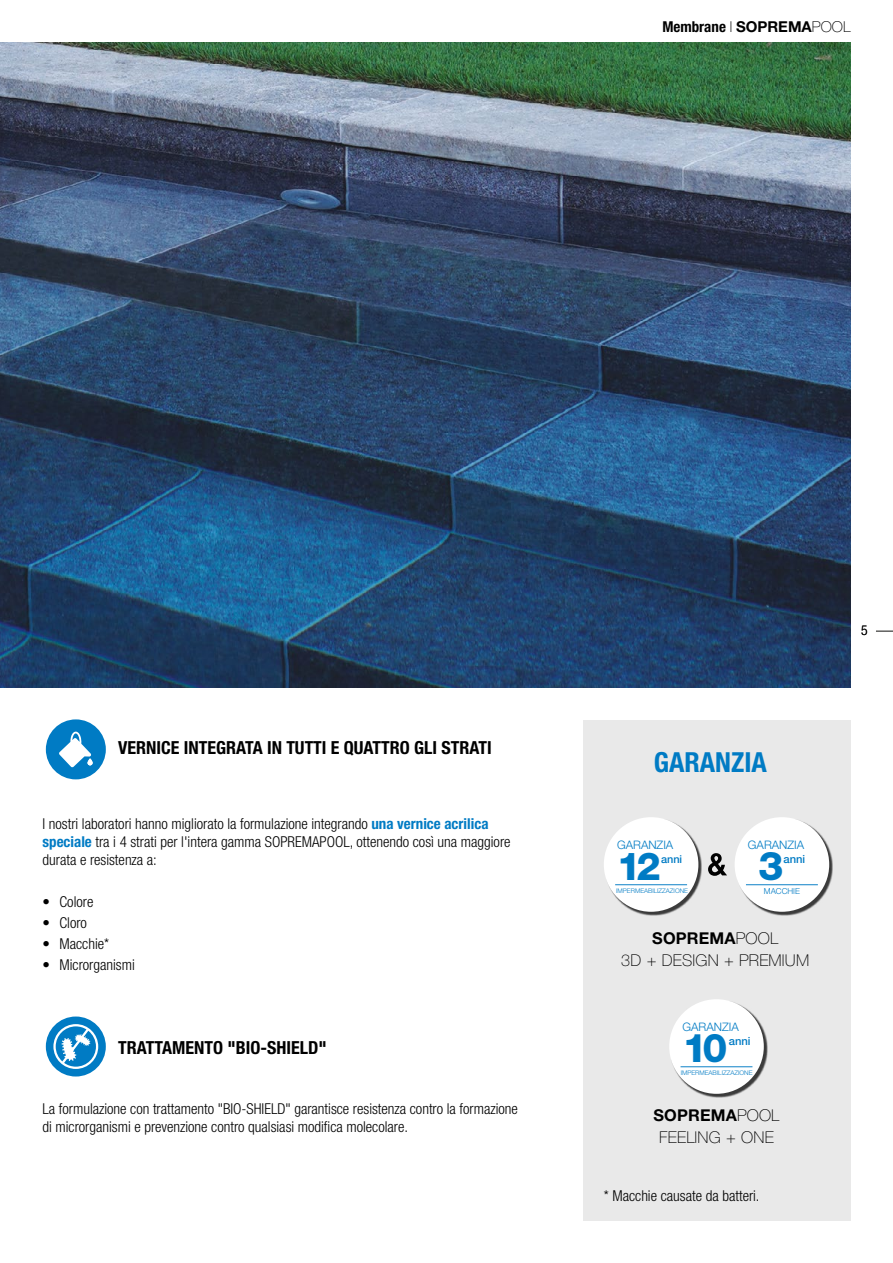
<style>
.page{position:relative;width:893px;height:1263px;background:#fff}
.page>*{position:absolute;margin:0;border:0;box-sizing:border-box;transform-origin:0 0}
.t1{font:800 39.75px "Helvetica Neue LT Std";color:#007bc4}
.t2{font:800 38.7px "Helvetica Neue LT Std";color:#007bc4}
.t3{font:700 condensed 27.75px "Helvetica Neue LT Std";color:#007bc4}
.t4{font:700 condensed 18px "Helvetica Neue LT Std";color:#000}
.t5{font:100 16.35px/22.2px "Helvetica Neue LT Std";letter-spacing:.01em;color:#000;text-align:center}
.t6{font:300 condensed 15px/18px "Helvetica Neue LT Std";color:#000}
.t7{font:700 condensed 15px "Helvetica Neue LT Std";color:#000}
.t8{font:300 condensed 13.5px "Helvetica Neue LT Std";color:#000}
.t9{font:300 11.7px "Helvetica Neue LT Std";color:#007bc4}
.t10{font:500 11.25px "Helvetica Neue LT Std";color:#007bc4}
.t11{font:500 10.95px "Helvetica Neue LT Std";color:#007bc4}
.t12{font:300 8.25px "Helvetica Neue LT Std";color:#007bc4}
.t13{font:300 6.3px "Helvetica Neue LT Std";color:#007bc4}
.s1{font-weight:100;font-stretch:expanded}
.s2{font-stretch:normal}
.s3{font-weight:100;font-stretch:normal}
.s4{font-weight:700;color:#007bc4}
.s5{font-weight:700}
</style>
<div class="page">
<div style="left:583px;top:719px;width:267px;height:501px;background:#e9e9e9"></div>
<img style="left:0;top:43px;width:850px;height:644px">
<svg style="left:876px;top:631px;width:17px;height:1px"></svg>
<svg style="left:708px;top:853px;width:19px;height:23px"></svg>
<div style="left:46px;top:719px;width:60px;height:60px;background:#007bc4;border-radius:50%"></div>
<svg style="left:59px;top:732px;width:34px;height:35px"></svg>
<div style="left:606px;top:819px;width:96px;height:97px;background:#000;opacity:.75"></div>
<div style="left:604px;top:817px;width:94px;height:95px;background:#fff;border-radius:50%"></div>
<hr style="left:615px;top:884px;width:72px;height:1px;background:#007bc4">
<div style="left:736px;top:819px;width:97px;height:97px;background:#000;opacity:.75"></div>
<div style="left:735px;top:817px;width:94px;height:95px;background:#fff;border-radius:50%"></div>
<hr style="left:746px;top:884px;width:72px;height:1px;background:#007bc4">
<div style="left:671px;top:1001px;width:97px;height:97px;background:#000;opacity:.75"></div>
<div style="left:669px;top:999px;width:95px;height:95px;background:#fff;border-radius:50%"></div>
<hr style="left:680px;top:1066px;width:72px;height:1px;background:#007bc4">
<div style="left:46px;top:1016px;width:60px;height:60px;background:#007bc4;border-radius:50%"></div>
<svg style="left:53px;top:1024px;width:45px;height:45px"></svg>
<p class="t7" style="left:662px;top:18px;width:190px">Membrane <span class="s1">l</span> <span class="s2">SOPREMA</span><span class="s3">POOL</span></p>
<p class="t4" style="left:118px;top:737px;width:375px">VERNICE INTEGRATA IN TUTTI E QUATTRO GLI STRATI</p>
<p class="t6" style="left:43px;top:815px;width:469px">I nostri laboratori hanno migliorato la formulazione integrando <span class="s4">una vernice acrilica speciale</span> tra i 4 strati per l'intera gamma SOPREMAPOOL, ottenendo così una maggiore durata e resistenza a:</p>
<p class="t6" style="left:43px;top:893px;width:52px">• Colore</p>
<p class="t6" style="left:43px;top:914px;width:46px">• Cloro</p>
<p class="t6" style="left:43px;top:935px;width:68px">• Macchie*</p>
<p class="t6" style="left:43px;top:956px;width:94px">• Microrganismi</p>
<p class="t4" style="left:118px;top:1037px;width:210px">TRATTAMENTO "BIO-SHIELD"</p>
<p class="t6" style="left:43px;top:1100px;width:477px">La formulazione con trattamento "BIO-SHIELD" garantisce resistenza contro la formazione di microrganismi e prevenzione contro qualsiasi modifica molecolare.</p>
<h3 class="t3" style="left:654px;top:746px;width:115px">GARANZIA</h3>
<p class="t9" style="left:617px;top:838px;width:58px">GARANZIA</p>
<p class="t13" style="left:616px;top:887px;width:73px">IMPERMEABILIZZAZIONE</p>
<h2 class="t2" style="left:617px;top:843px;width:46px">12</h2>
<p class="t11" style="left:661px;top:853px;width:23px">anni</p>
<p class="t9" style="left:748px;top:838px;width:58px">GARANZIA</p>
<p class="t12" style="left:764px;top:886px;width:38px">MACCHIE</p>
<h1 class="t1" style="left:758px;top:842px;width:27px">3</h1>
<p class="t10" style="left:783px;top:852px;width:23px">anni</p>
<p class="t5" style="left:621px;top:927px;width:189px"><span class="s5">SOPREMA</span>POOL<br>3D + DESIGN + PREMIUM</p>
<p class="t9" style="left:682px;top:1020px;width:58px">GARANZIA</p>
<p class="t13" style="left:681px;top:1069px;width:73px">IMPERMEABILIZZAZIONE</p>
<h1 class="t1" style="left:682px;top:1024px;width:47px">10</h1>
<p class="t10" style="left:729px;top:1034px;width:23px">anni</p>
<p class="t5" style="left:654px;top:1104px;width:127px"><span class="s5">SOPREMA</span>POOL<br>FEELING + ONE</p>
<p class="t6" style="left:604px;top:1186px;width:157px">* Macchie causate da batteri.</p>
<p class="t8" style="left:861px;top:622px;width:8px">5</p>
</div>
